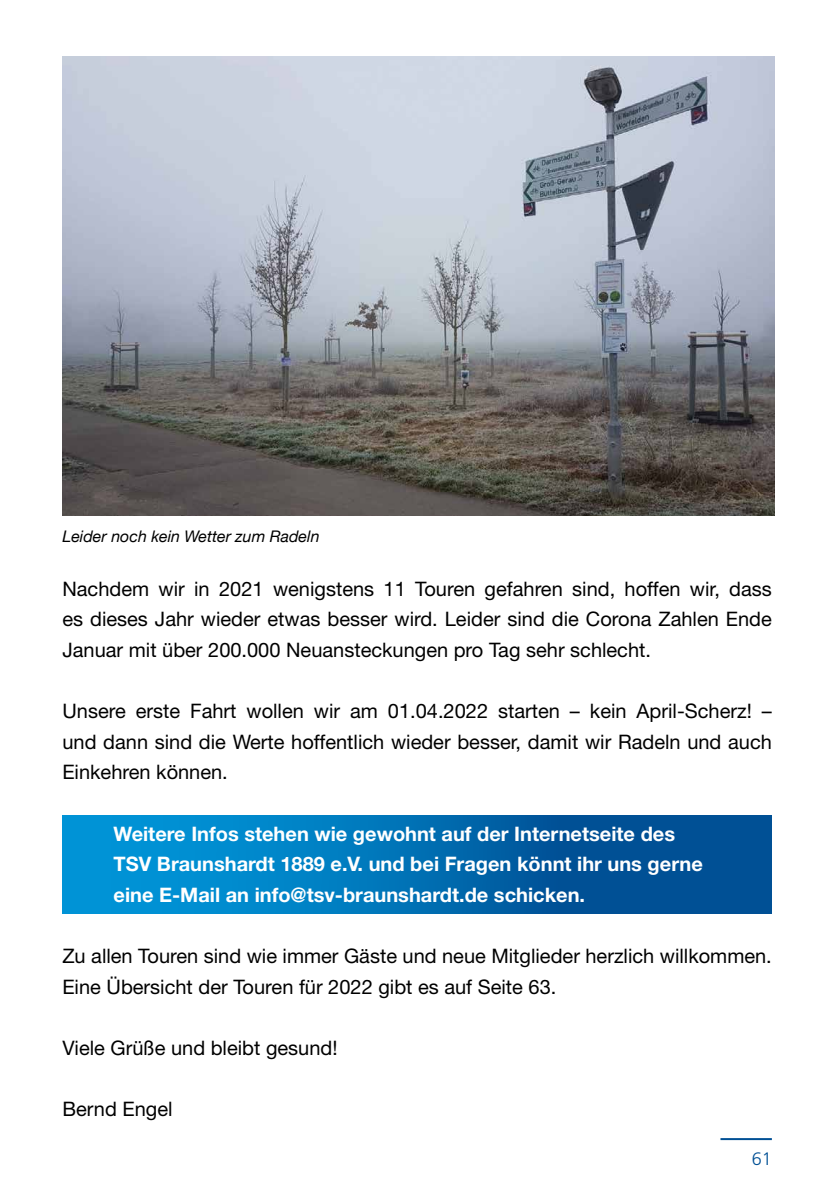
<style>
.page{position:relative;width:840px;height:1191px;background:#fff}
.page>*{position:absolute;margin:0;border:0;box-sizing:border-box;transform-origin:0 0}
.t1{font:20px/30.6px "Helvetica Neue LT Std";color:#000;text-align:justify}
.t2{font:700 20px/30.6px "Helvetica Neue LT Std";color:#fff}
.t3{font:300 18px "Frutiger LT Std";color:#005095}
.t4{font:italic 16px "Helvetica Neue";color:#000}
</style>
<div class="page">
<hr style="left:720px;top:1138px;width:51px;height:2px;background:#005095">
<div style="left:62px;top:815px;width:709px;height:99px;background:linear-gradient(to right,#009cde,#004288)"></div>
<img style="left:62px;top:57px;width:712px;height:458px">
<p class="t4" style="left:62px;top:525px;width:258px">Leider noch kein Wetter zum Radeln</p>
<p class="t1" style="left:62px;top:573px;width:710px">Nachdem wir in 2021 wenigstens 11 Touren gefahren sind, hoffen wir, dass es dieses Jahr wieder etwas besser wird. Leider sind die Corona Zahlen Ende Januar mit über 200.000 Neuansteckungen pro Tag sehr schlecht.</p>
<p class="t1" style="left:62px;top:695px;width:710px">Unsere erste Fahrt wollen wir am 01.04.2022 starten – kein April-Scherz! – und dann sind die Werte hoffentlich wieder besser, damit wir Radeln und auch Einkehren können.</p>
<p class="t2" style="left:113px;top:818px;width:590px">Weitere Infos stehen wie gewohnt auf der Internetseite des<br>TSV Braunshardt 1889 e.V. und bei Fragen könnt ihr uns gerne eine E-Mail an info@tsv-braunshardt.de schicken.</p>
<p class="t1" style="left:62px;top:940px;width:710px">Zu allen Touren sind wie immer Gäste und neue Mitglieder herzlich willkommen.<br>Eine Übersicht der Touren für 2022 gibt es auf Seite 63.</p>
<p class="t1" style="left:62px;top:1032px;width:276px">Viele Grüße und bleibt gesund!</p>
<p class="t1" style="left:62px;top:1093px;width:111px">Bernd Engel</p>
<p class="t3" style="left:751px;top:1148px;width:22px">61</p>
</div>
